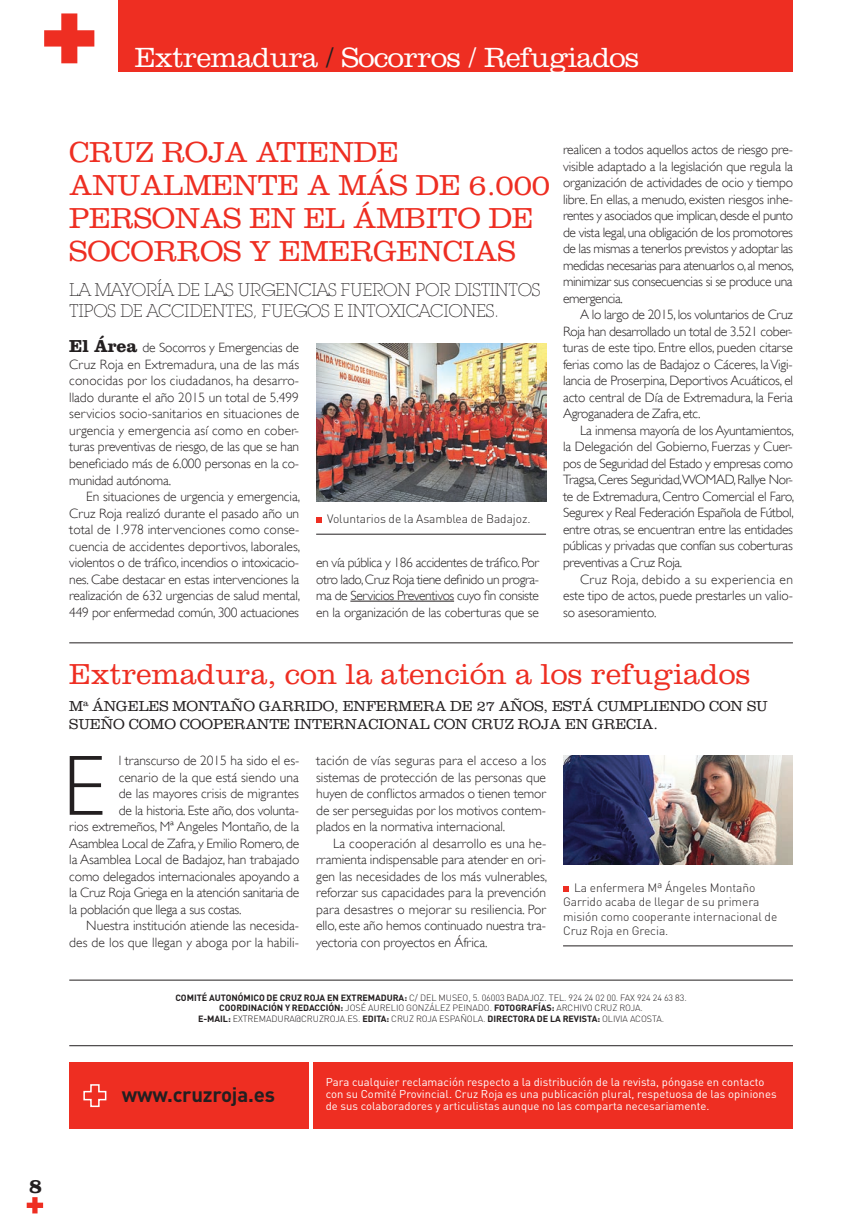
<style>
.page{position:relative;width:852px;height:1222px;background:#fff}
.page>*{position:absolute;margin:0;border:0;box-sizing:border-box;transform-origin:0 0}
.t1{font:300 86.1px "Gill Sans";color:#231f20}
.t2{font:300 30px/33px "Clarendon";letter-spacing:-.005em;color:#ee2e22}
.t3{font:300 28.8px "Clarendon";letter-spacing:-.02em;color:#fff}
.t4{font:700 21px "Clarendon";color:#231f20}
.t5{font:700 20.4px "DIN";letter-spacing:-.01em;color:#231f20}
.t6{font:300 18px/21px "Lubalin Graph IT Cby BT Xtra";letter-spacing:-.025em;color:#231f20}
.t7{font:300 15px/18px "Clarendon";letter-spacing:-.005em;color:#231f20}
.t8{font:300 13.5px/16.5px "Gill Sans";letter-spacing:-.01em;color:#231f20;text-align:justify}
.t9{font:300 13.5px "Gill Sans";letter-spacing:.01em;color:#231f20}
.t10{font:300 12px/14.2px "DIN";letter-spacing:-.005em;color:#231f20}
.t11{font:11.25px/12px "DIN";letter-spacing:.005em;color:#fff}
.t12{font:300 9px/10.5px "DIN";letter-spacing:-.005em;color:#231f20;text-align:center}
.s1{color:#231f20}
.s2{font-family:"Clarendon";font-weight:700;font-size:18px}
.s3{font-weight:700}
</style>
<div class="page">
<svg style="left:27px;top:1197px;width:16px;height:16px"></svg>
<div style="left:69px;top:1062px;width:239px;height:66px;background:#ee2e22"></div>
<div style="left:313px;top:1062px;width:479px;height:66px;background:#ee2e22"></div>
<hr style="left:69px;top:1045px;width:723px;height:1px;background:#231f20">
<hr style="left:69px;top:979px;width:723px;height:1px;background:#231f20">
<div style="left:119px;top:0;width:673px;height:72px;background:#ee2e22"></div>
<svg style="left:44px;top:13px;width:50px;height:50px"></svg>
<svg style="left:83px;top:1084px;width:24px;height:23px"></svg>
<hr style="left:350px;top:600px;width:104px;height:1px;background:#231f20">
<hr style="left:316px;top:534px;width:229px;height:1px;background:#231f20">
<svg style="left:316px;top:517px;width:5px;height:6px"></svg>
<img style="left:316px;top:343px;width:229px;height:158px">
<hr style="left:562px;top:945px;width:230px;height:1px;background:#231f20">
<svg style="left:563px;top:886px;width:5px;height:6px"></svg>
<img style="left:563px;top:755px;width:229px;height:109px">
<hr style="left:69px;top:642px;width:723px;height:1px;background:#231f20">
<h3 class="t4" style="left:29px;top:1172px;width:14px">8</h3>
<h3 class="t3" style="left:135px;top:40px;width:505px">Extremadura <span class="s1">/</span> Socorros / Refugiados</h3>
<h2 class="t2" style="left:69px;top:135px;width:482px">CRUZ ROJA ATIENDE<br>ANUALMENTE A MÁS DE 6.000<br>PERSONAS EN EL ÁMBITO DE<br>SOCORROS Y EMERGENCIAS</h2>
<h3 class="t6" style="left:69px;top:279px;width:472px">LA MAYORÍA DE LAS URGENCIAS FUERON POR DISTINTOS<br>TIPOS DE ACCIDENTES, FUEGOS E INTOXICACIONES.</h3>
<p class="t8" style="left:69px;top:339px;width:231px"><span class="s2">El Área</span> de Socorros y Emergencias de Cruz Roja en Extremadura, una de las más conocidas por los ciudadanos, ha desarro&shy;llado durante el año 2015 un total de 5.499 servicios socio-sanitarios en situaciones de urgencia y emergencia así como en cober&shy;turas preventivas de riesgo, de las que se han beneficiado más de 6.000 personas en la co&shy;munidad autónoma.</p>
<p class="t8" style="left:69px;top:488px;width:232px;text-indent:17px">En situaciones de urgencia y emergencia, Cruz Roja realizó durante el pasado año un total de 1.978 intervenciones como conse&shy;cuencia de accidentes deportivos, laborales, violentos o de tráfico, incendios o intoxicacio&shy;nes. Cabe destacar en estas intervenciones la realización de 632 urgencias de salud mental, 449 por enfermedad común, 300 actuaciones</p>
<p class="t10" style="left:327px;top:513px;width:205px">Voluntarios de la Asamblea de Badajoz.</p>
<p class="t8" style="left:316px;top:554px;width:224px">en vía pública y 186 accidentes de tráfico. Por otro lado, Cruz Roja tiene definido un progra&shy;ma de Servicios Preventivos cuyo fin consiste en la organización de las coberturas que se</p>
<p class="t8" style="left:562px;top:141px;width:232px">realicen a todos aquellos actos de riesgo pre&shy;visible adaptado a la legislación que regula la organización de actividades de ocio y tiempo libre. En ellas, a menudo, existen riesgos inhe&shy;rentes y asociados que implican, desde el punto de vista legal, una obligación de los promotores de las mismas a tenerlos previstos y adoptar las medidas necesarias para atenuarlos o, al menos, minimizar sus consecuencias si se produce una emergencia.</p>
<p class="t8" style="left:562px;top:306px;width:231px;text-indent:17px">A lo largo de 2015, los voluntarios de Cruz Roja han desarrollado un total de 3.521 cober&shy;turas de este tipo. Entre ellos, pueden citarse ferias como las de Badajoz o Cáceres, la Vigi&shy;lancia de Proserpina, Deportivos Acuáticos, el acto central de Día de Extremadura, la Feria Agroganadera de Zafra, etc.</p>
<p class="t8" style="left:562px;top:422px;width:232px;text-indent:17px">La inmensa mayoría de los Ayuntamientos, la Delegación del Gobierno, Fuerzas y Cuer&shy;pos de Seguridad del Estado y empresas como Tragsa, Ceres Seguridad,WOMAD, Rallye Nor&shy;te de Extremadura, Centro Comercial el Faro, Segurex y Real Federación Española de Fútbol, entre otras, se encuentran entre las entidades públicas y privadas que confían sus coberturas preventivas a Cruz Roja.</p>
<p class="t8" style="left:562px;top:570px;width:231px;text-indent:17px">Cruz Roja, debido a su experiencia en este tipo de actos, puede prestarles un valio&shy;so asesoramiento.</p>
<h2 class="t2" style="left:69px;top:656px;width:682px">Extremadura, con la atención a los refugiados</h2>
<p class="t7" style="left:69px;top:696px;width:699px">Mª ÁNGELES MONTAÑO GARRIDO, ENFERMERA DE 27 AÑOS, ESTÁ CUMPLIENDO CON SU<br>SUEÑO COMO COOPERANTE INTERNACIONAL CON CRUZ ROJA EN GRECIA.</p>
<p class="t8" style="left:316px;top:752px;width:231px">tación de vías seguras para el acceso a los sistemas de protección de las personas que huyen de conflictos armados o tienen temor de ser perseguidas por los motivos contem&shy;plados en la normativa internacional.</p>
<p class="t8" style="left:316px;top:834px;width:232px;text-indent:17px">La cooperación al desarrollo es una he&shy;rramienta indispensable para atender en ori&shy;gen las necesidades de los más vulnerables, reforzar sus capacidades para la prevención para desastres o mejorar su resiliencia. Por ello, este año hemos continuado nuestra tra&shy;yectoria con proyectos en África.</p>
<h1 class="t1" style="left:63px;top:735px;width:44px">E</h1>
<p class="t8" style="left:119px;top:752px;width:182px">l transcurso de 2015 ha sido el es-</p>
<p class="t8" style="left:119px;top:768px;width:182px">cenario de la que está siendo una</p>
<p class="t8" style="left:119px;top:785px;width:182px">de las mayores crisis de migrantes</p>
<p class="t8" style="left:119px;top:801px;width:182px">de la historia. Este año, dos volunta-</p>
<p class="t8" style="left:69px;top:818px;width:231px">rios extremeños, Mª Angeles Montaño, de la</p>
<p class="t8" style="left:69px;top:834px;width:231px">Asamblea Local de Zafra, y Emilio Romero, de</p>
<p class="t8" style="left:69px;top:851px;width:231px">la Asamblea Local de Badajoz, han trabajado</p>
<p class="t8" style="left:69px;top:867px;width:231px">como delegados internacionales apoyando a</p>
<p class="t8" style="left:69px;top:884px;width:231px">la Cruz Roja Griega en la atención sanitaria de</p>
<p class="t8" style="left:69px;top:900px;width:174px">la población que llega a sus costas.</p>
<p class="t8" style="left:86px;top:917px;width:214px">Nuestra institución atiende las necesida-</p>
<p class="t9" style="left:69px;top:934px;width:231px">des de los que llegan y aboga por la habili-</p>
<p class="t10" style="left:562px;top:882px;width:215px;text-indent:11px">La enfermera Mª Ángeles Montaño<br>Garrido acaba de llegar de su primera misión como cooperante internacional de<br>Cruz Roja en Grecia.</p>
<p class="t12" style="left:175px;top:993px;width:512px"><span class="s3">COMITÉ AUTONÓMICO DE CRUZ ROJA EN EXTREMADURA:</span> C/ DEL MUSEO, 5. 06003 BADAJOZ. TEL. 924 24 02 00. FAX 924 24 63 83.<br><span class="s3">COORDINACIÓN Y REDACCIÓN:</span> JOSÉ AURELIO GONZÁLEZ PEINADO. <span class="s3">FOTOGRAFÍAS:</span> ARCHIVO CRUZ ROJA.<br><span class="s3">E-MAIL:</span> EXTREMADURA@CRUZROJA.ES. <span class="s3">EDITA:</span> CRUZ ROJA ESPAÑOLA. <span class="s3">DIRECTORA DE LA REVISTA:</span> OLIVIA ACOSTA.</p>
<h3 class="t5" style="left:122px;top:1086px;width:154px">www.cruzroja.es</h3>
<p class="t11" style="left:325px;top:1077px;width:452px">Para cualquier reclamación respecto a la distribución de la revista, póngase en contacto con su Comité Provincial. Cruz Roja es una publicación plural, respetuosa de las opiniones de sus colaboradores y articulistas aunque no las comparta necesariamente.</p>
</div>
